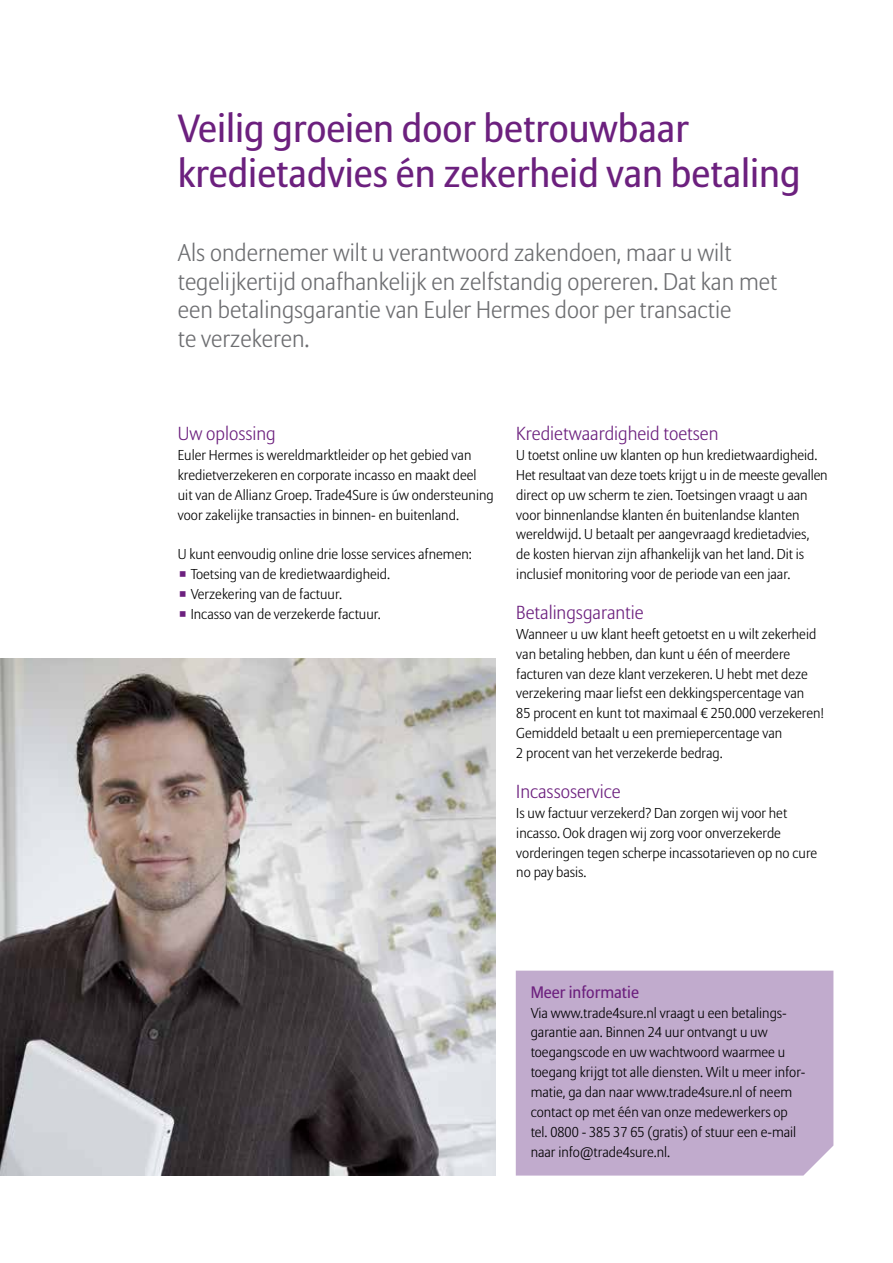
<style>
.page{position:relative;width:893px;height:1263px;background:#fff}
.page>*{position:absolute;margin:0;border:0;box-sizing:border-box;transform-origin:0 0}
.t1{font:39px/45px "Allianz Sans";color:#6c207e}
.t2{font:300 24px/28.5px "Allianz Sans";color:#6d6e71}
.t3{font:300 18.75px "Allianz Sans";color:#6c207e}
.t4{font:16.5px "Allianz Sans";color:#6c207e}
.t5{font:300 14.25px/20px "Allianz Sans";color:#000}
.s1{color:#6c207e}
</style>
<div class="page">
<img style="left:0;top:659px;width:495px;height:516px">
<div style="left:516px;top:971px;width:317px;height:204px;background:#c1abcd"></div>
<h1 class="t1" style="left:178px;top:107px;width:624px">Veilig groeien door betrouwbaar kredietadvies én zekerheid van betaling</h1>
<h2 class="t2" style="left:178px;top:240px;width:601px">Als ondernemer wilt u verantwoord zakendoen, maar u wilt tegelijkertijd onafhankelijk en zelfstandig opereren. Dat kan met een betalingsgarantie van Euler Hermes door per transactie<br>te verzekeren.</h2>
<h3 class="t3" style="left:178px;top:422px;width:99px">Uw oplossing</h3>
<p class="t5" style="left:178px;top:446px;width:317px">Euler Hermes is wereldmarktleider op het gebied van kredietverzekeren en corporate incasso en maakt deel uit van de Allianz Groep. Trade4Sure is úw ondersteuning voor zakelijke transacties in binnen- en buitenland.</p>
<p class="t5" style="left:178px;top:545px;width:295px">U kunt eenvoudig online drie losse services afnemen: <span class="s1">◾</span> Toetsing van de kredietwaardigheid.<br><span class="s1">◾</span> Verzekering van de factuur.<br><span class="s1">◾</span> Incasso van de verzekerde factuur.</p>
<h3 class="t3" style="left:516px;top:422px;width:204px">Kredietwaardigheid toetsen</h3>
<p class="t5" style="left:516px;top:446px;width:313px">U toetst online uw klanten op hun kredietwaardigheid.<br>Het resultaat van deze toets krijgt u in de meeste gevallen direct op uw scherm te zien. Toetsingen vraagt u aan voor binnenlandse klanten én buitenlandse klanten wereldwijd. U betaalt per aangevraagd kredietadvies,<br>de kosten hiervan zijn afhankelijk van het land. Dit is inclusief monitoring voor de periode van een jaar.</p>
<h3 class="t3" style="left:516px;top:601px;width:129px">Betalingsgarantie</h3>
<p class="t5" style="left:516px;top:624px;width:309px">Wanneer u uw klant heeft getoetst en u wilt zekerheid van betaling hebben, dan kunt u één of meerdere facturen van deze klant verzekeren. U hebt met deze verzekering maar liefst een dekkingspercentage van<br>85 procent en kunt tot maximaal € 250.000 verzekeren!<br>Gemiddeld betaalt u een premiepercentage van<br>2 procent van het verzekerde bedrag.</p>
<h3 class="t3" style="left:516px;top:780px;width:106px">Incassoservice</h3>
<p class="t5" style="left:516px;top:803px;width:303px">Is uw factuur verzekerd? Dan zorgen wij voor het incasso. Ook dragen wij zorg voor onverzekerde vorderingen tegen scherpe incassotarieven op no cure no pay basis.</p>
<p class="t4" style="left:531px;top:982px;width:110px">Meer informatie</p>
<p class="t5" style="left:531px;top:1003px;width:276px">Via www.trade4sure.nl vraagt u een betalings&shy;garantie aan. Binnen 24 uur ontvangt u uw toegangscode en uw wachtwoord waarmee u toegang krijgt tot alle diensten. Wilt u meer infor&shy;matie, ga dan naar www.trade4sure.nl of neem contact op met één van onze medewerkers op tel. 0800 - 385 37 65 (gratis) of stuur een e-mail naar info@trade4sure.nl.</p>
</div>
